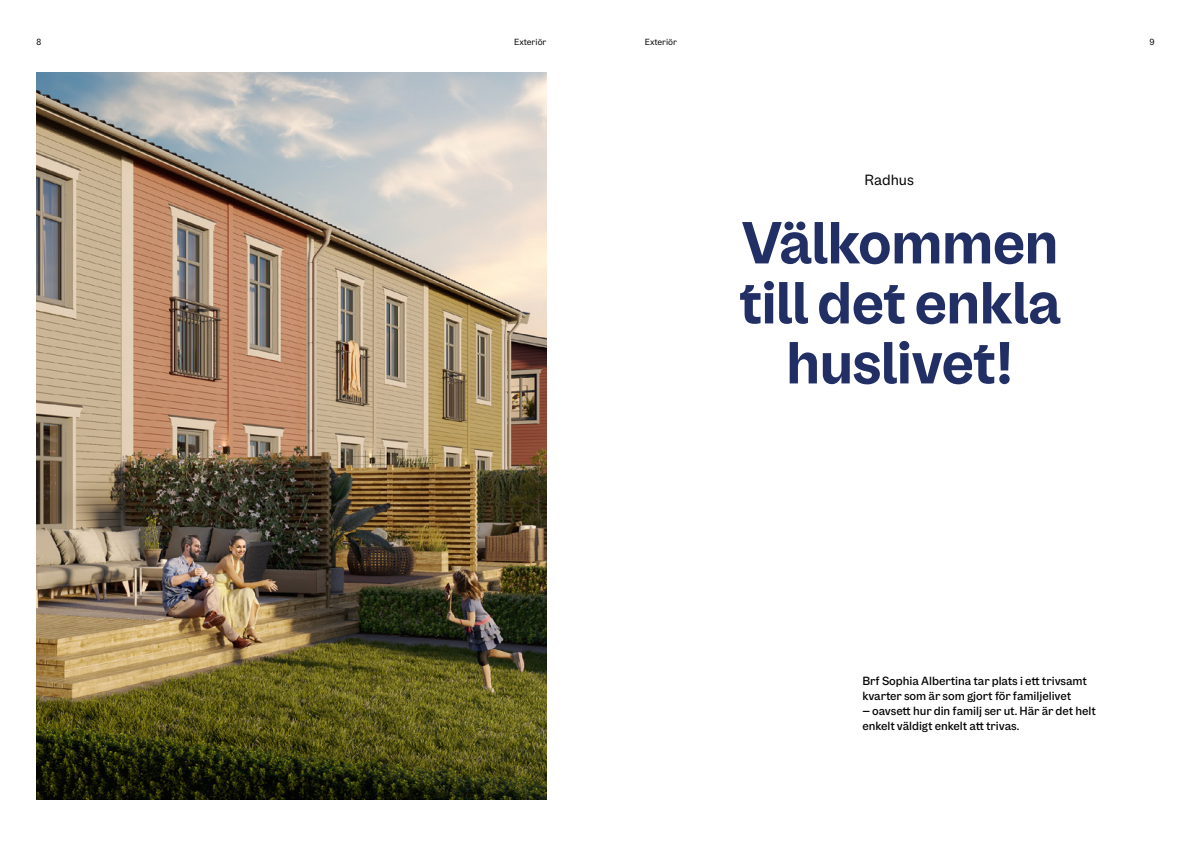
<style>
.page{position:relative;width:1191px;height:842px;background:#fff}
.page>*{position:absolute;margin:0;border:0;box-sizing:border-box;transform-origin:0 0}
.t1{font:700 60px/60px "OBOS Display";color:#222f65;text-align:center}
.t2{font:15px "OBOS Text";color:#000}
.t3{font:500 12px/15px "OBOS Text";color:#000}
.t4{font:9px "OBOS Text";color:#000}
</style>
<div class="page">
<img style="left:36px;top:72px;width:510px;height:728px">
<p class="t4" style="left:36px;top:36px;width:7px">8</p>
<p class="t4" style="left:514px;top:36px;width:34px">Exteriör</p>
<p class="t4" style="left:644px;top:36px;width:34px">Exteriör</p>
<p class="t4" style="left:1149px;top:36px;width:7px">9</p>
<p class="t2" style="left:864px;top:170px;width:51px">Radhus</p>
<h1 class="t1" style="left:739px;top:213px;width:323px">Välkommen till det enkla huslivet!</h1>
<p class="t3" style="left:862px;top:673px;width:226px">Brf Sophia Albertina tar plats i ett trivsamt kvarter som är som gjort för familjelivet</p>
<p class="t3" style="left:862px;top:703px;width:235px">– oavsett hur din familj ser ut. Här är det helt enkelt väldigt enkelt att trivas.</p>
</div>
